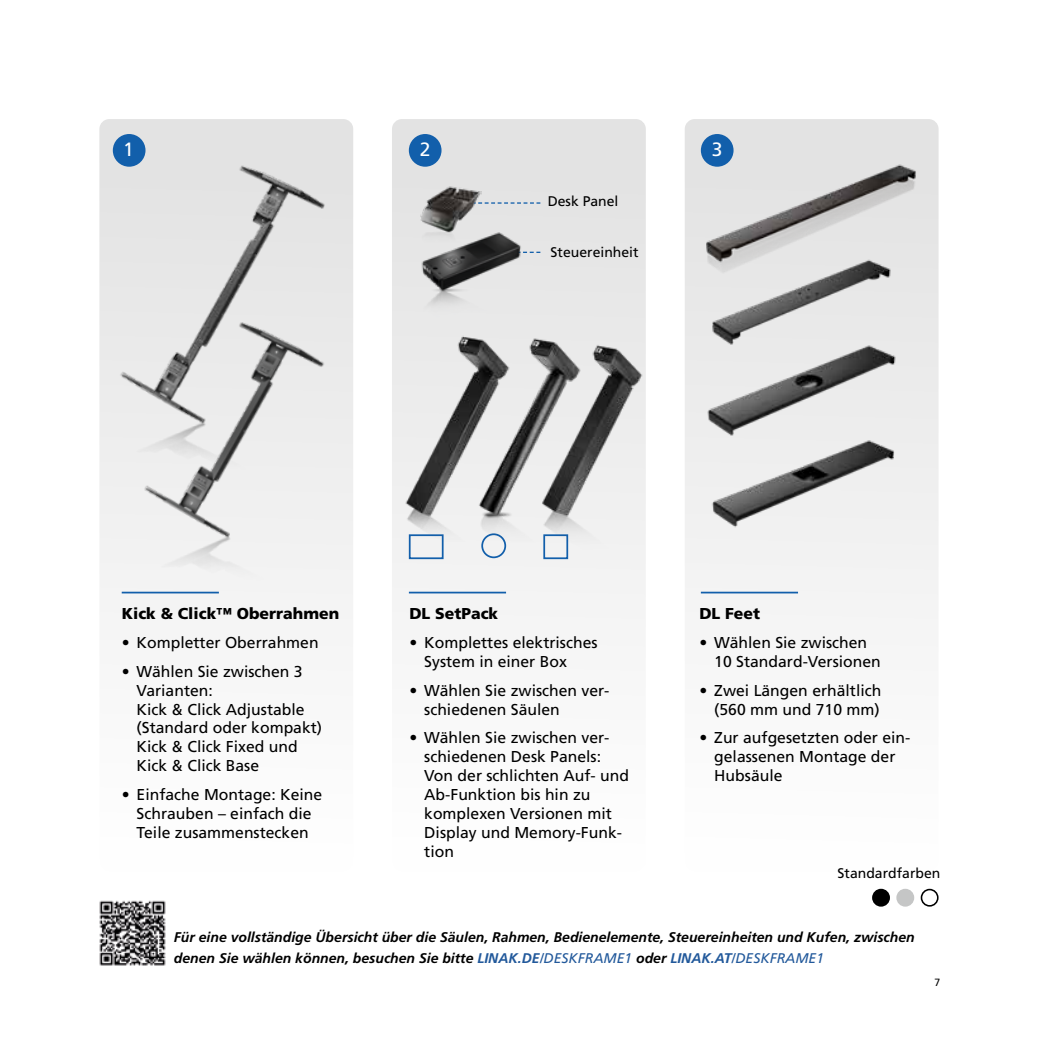
<style>
.page{position:relative;width:1042px;height:1042px;background:#fff}
.page>*{position:absolute;margin:0;border:0;box-sizing:border-box;transform-origin:0 0}
.t1{font:19.25px "Frutiger LT Std";color:#fff}
.t2{font:15.75px/18.9px "Frutiger LT Std";color:#000}
.t3{font:900 15.75px "Frutiger LT Std";color:#000}
.t4{font:italic 700 14px/21px "Frutiger LT Std";color:#000}
.t5{font:14px "Frutiger LT Std";color:#000}
.t6{font:10.5px "Frutiger LT Std";color:#000}
.s1{color:#22599b}
.s2{font-weight:400;color:#22599b}
</style>
<div class="page">
<img style="left:99px;top:900px;width:67px;height:66px">
<div style="left:685px;top:119px;width:253px;height:753px;background:linear-gradient(to bottom,#e1e1e1,#fefefe);border-radius:10px"></div>
<hr style="left:701px;top:592px;width:97px;height:1px;background:#125fab">
<img style="left:692px;top:138px;width:230px;height:106px">
<img style="left:693px;top:425px;width:230px;height:114px">
<img style="left:692px;top:345px;width:230px;height:100px">
<img style="left:692px;top:244px;width:230px;height:101px">
<div style="left:392px;top:119px;width:254px;height:753px;background:linear-gradient(to bottom,#e1e1e1,#fefefe);border-radius:10px"></div>
<hr style="left:409px;top:592px;width:97px;height:1px;background:#125fab">
<div style="left:409px;top:534px;width:34px;height:25px;border:2px solid #125fab"></div>
<div style="left:543px;top:534px;width:25px;height:25px;border:2px solid #125fab"></div>
<div style="left:481px;top:533px;width:25px;height:25px;border:2px solid #125fab;border-radius:50%"></div>
<img style="left:400px;top:314px;width:49px;height:227px">
<img style="left:449px;top:318px;width:89px;height:225px">
<img style="left:538px;top:318px;width:108px;height:232px">
<svg style="left:527px;top:252px;width:13px;height:1px"></svg>
<svg style="left:482px;top:202px;width:58px;height:2px"></svg>
<img style="left:413px;top:227px;width:114px;height:97px">
<img style="left:412px;top:170px;width:70px;height:90px">
<svg style="left:99px;top:119px;width:254px;height:753px"></svg>
<img style="left:99px;top:147px;width:254px;height:361px">
<img style="left:120px;top:299px;width:233px;height:323px">
<div style="left:113px;top:134px;width:32px;height:33px;background:#125fab;border-radius:50%"></div>
<div style="left:409px;top:134px;width:32px;height:33px;background:#125fab;border-radius:50%"></div>
<div style="left:701px;top:134px;width:32px;height:33px;background:#125fab;border-radius:50%"></div>
<div style="left:873px;top:889px;width:16px;height:17px;background:#000;border-radius:50%"></div>
<div style="left:872px;top:889px;width:18px;height:17px;border:2px solid #000;border-radius:50%"></div>
<div style="left:897px;top:889px;width:16px;height:17px;background:#c5c6c6;border-radius:50%"></div>
<div style="left:896px;top:889px;width:18px;height:17px;border:2px solid #c5c6c6;border-radius:50%"></div>
<div style="left:920px;top:889px;width:18px;height:17px;border:2px solid #000;border-radius:50%"></div>
<p class="t1" style="left:123px;top:138px;width:12px">1</p>
<p class="t1" style="left:420px;top:138px;width:12px">2</p>
<p class="t1" style="left:712px;top:138px;width:12px">3</p>
<p class="t5" style="left:548px;top:192px;width:72px">Desk Panel</p>
<p class="t5" style="left:551px;top:244px;width:89px">Steuereinheit</p>
<p class="t3" style="left:122px;top:604px;width:219px">Kick &amp; Click™ Oberrahmen</p>
<p class="t2" style="left:122px;top:633px;width:198px">• Kompletter Oberrahmen</p>
<p class="t2" style="left:137px;top:662px;width:187px;text-indent:-15px">• Wählen Sie zwischen 3<br>Varianten:<br>Kick &amp; Click Adjustable (Standard oder kompakt)<br>Kick &amp; Click Fixed und<br>Kick &amp; Click Base</p>
<p class="t2" style="left:122px;top:785px;width:202px;text-align:center">• Einfache Montage: Keine<br>Schrauben – einfach die<br>Teile zusammenstecken</p>
<p class="t3" style="left:409px;top:604px;width:90px">DL SetPack</p>
<p class="t2" style="left:424px;top:633px;width:175px;text-indent:-15px">• Komplettes elektrisches<br>System in einer Box</p>
<p class="t2" style="left:424px;top:681px;width:187px;text-indent:-15px">• Wählen Sie zwischen ver&shy;schiedenen Säulen</p>
<p class="t2" style="left:424px;top:728px;width:206px;text-indent:-15px">• Wählen Sie zwischen ver&shy;schiedenen Desk Panels:<br>Von der schlichten Auf- und<br>Ab-Funktion bis hin zu komplexen Versionen mit<br>Display und Memory-Funk&shy;tion</p>
<p class="t3" style="left:699px;top:604px;width:62px">DL Feet</p>
<p class="t2" style="left:714px;top:633px;width:168px;text-indent:-15px">• Wählen Sie zwischen<br>10 Standard-Versionen</p>
<p class="t2" style="left:699px;top:681px;width:184px;text-align:right">• Zwei Längen erhältlich (560 mm und 710 mm)</p>
<p class="t2" style="left:714px;top:728px;width:198px;text-indent:-15px">• Zur aufgesetzten oder ein&shy;gelassenen Montage der<br>Hubsäule</p>
<p class="t5" style="left:837px;top:865px;width:104px">Standardfarben</p>
<p class="t4" style="left:174px;top:927px;width:742px">Für eine vollständige Übersicht über die Säulen, Rahmen, Bedienelemente, Steuereinheiten und Kufen, zwischen denen Sie wählen können, besuchen Sie bitte <span class="s1">LINAK.DE</span><span class="s2">/DESKFRAME1</span> oder <span class="s1">LINAK.AT</span><span class="s2">/DESKFRAME1</span></p>
<p class="t6" style="left:934px;top:976px;width:7px">7</p>
</div>
